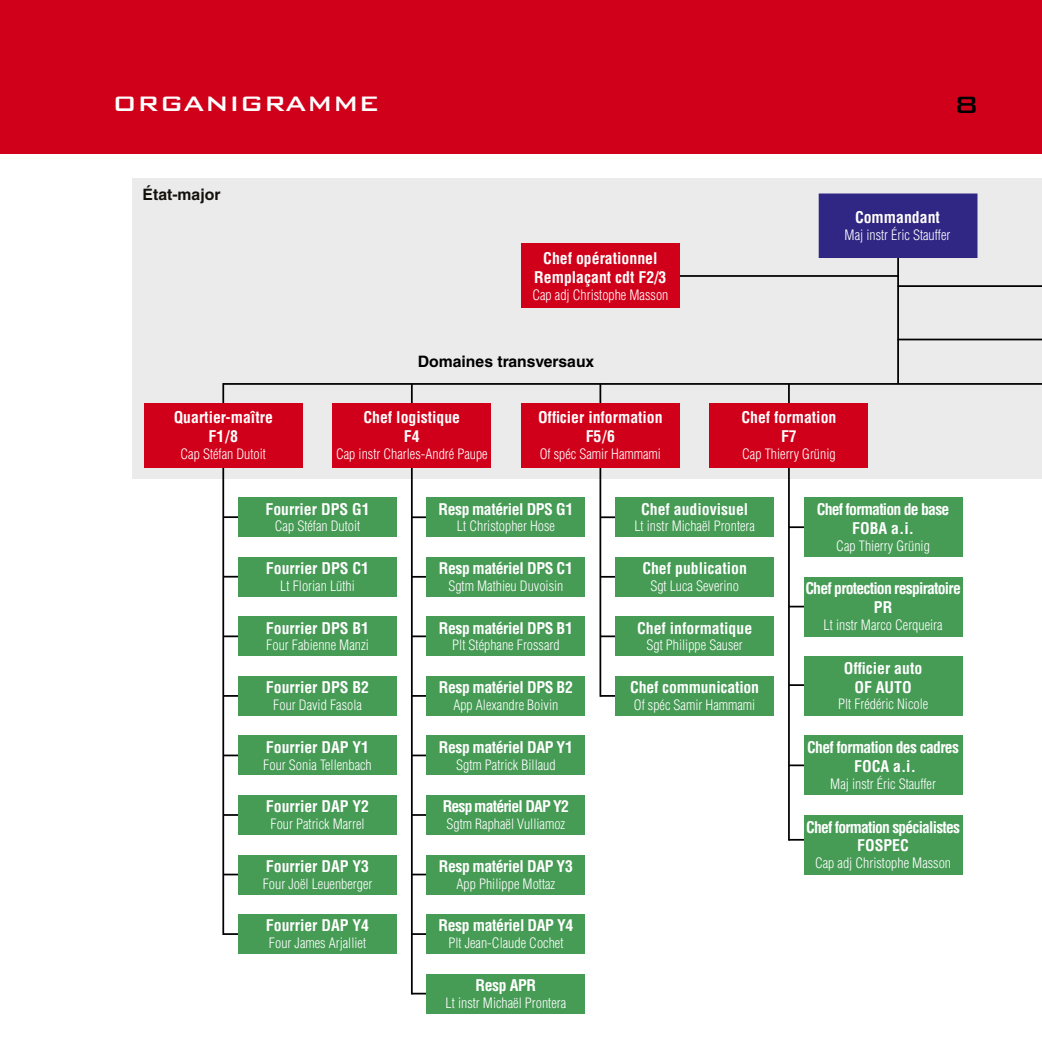
<style>
.page{position:relative;width:1042px;height:1042px;background:#fff}
.page>*{position:absolute;margin:0;border:0;box-sizing:border-box;transform-origin:0 0}
.t1{font:500 31.5px "Bank Gothic BT";color:#000}
.t2{font:500 28px "Bank Gothic BT";color:#fff}
.t3{font:700 condensed 15.75px/18.9px "Helvetica LT Std";color:#fff;text-align:center}
.t4{font:700 condensed 15.75px "Helvetica LT Std";letter-spacing:-.025em;color:#fff}
.t5{font:700 condensed 15.75px/18.9px "Helvetica LT Std";letter-spacing:-.05em;color:#fff;text-align:center}
.t6{font:700 condensed 15.75px/18.9px "Helvetica LT Std";letter-spacing:-.04em;color:#fff;text-align:center}
.t7{font:700 15.75px "Helvetica LT Std";color:#000}
.t8{font:700 15.75px "Helvetica LT Std";color:#12110c}
.t9{font:300 condensed 14px "Helvetica LT Std";color:#fff}
</style>
<div class="page">
<div style="left:0;top:0;width:1042px;height:154px;background:#d1001a"></div>
<div style="left:133px;top:179px;width:909px;height:300px;background:#ebebeb"></div>
<hr style="left:897px;top:213px;width:2px;height:171px;background:#000">
<hr style="left:223px;top:383px;width:819px;height:2px;background:#000">
<hr style="left:679px;top:275px;width:219px;height:2px;background:#000">
<hr style="left:897px;top:285px;width:145px;height:2px;background:#000">
<hr style="left:897px;top:339px;width:145px;height:1px;background:#000">
<hr style="left:788px;top:384px;width:2px;height:456px;background:#000">
<hr style="left:222px;top:383px;width:2px;height:552px;background:#000">
<hr style="left:411px;top:384px;width:2px;height:610px;background:#000">
<hr style="left:412px;top:516px;width:29px;height:2px;background:#000">
<hr style="left:412px;top:576px;width:29px;height:2px;background:#000">
<hr style="left:412px;top:635px;width:29px;height:2px;background:#000">
<hr style="left:412px;top:695px;width:29px;height:2px;background:#000">
<hr style="left:412px;top:754px;width:29px;height:2px;background:#000">
<hr style="left:412px;top:814px;width:29px;height:2px;background:#000">
<hr style="left:412px;top:873px;width:29px;height:2px;background:#000">
<hr style="left:412px;top:933px;width:29px;height:2px;background:#000">
<hr style="left:412px;top:992px;width:29px;height:2px;background:#000">
<hr style="left:223px;top:516px;width:30px;height:2px;background:#000">
<hr style="left:223px;top:576px;width:30px;height:1px;background:#000">
<hr style="left:223px;top:635px;width:30px;height:2px;background:#000">
<hr style="left:223px;top:695px;width:30px;height:2px;background:#000">
<hr style="left:223px;top:754px;width:30px;height:2px;background:#000">
<hr style="left:223px;top:814px;width:30px;height:2px;background:#000">
<hr style="left:223px;top:873px;width:30px;height:2px;background:#000">
<hr style="left:789px;top:526px;width:30px;height:2px;background:#000">
<hr style="left:789px;top:606px;width:30px;height:1px;background:#000">
<hr style="left:789px;top:684px;width:30px;height:2px;background:#000">
<hr style="left:789px;top:764px;width:30px;height:2px;background:#000">
<hr style="left:789px;top:839px;width:30px;height:1px;background:#000">
<div style="left:804px;top:497px;width:158px;height:60px;background:#469b55"></div>
<div style="left:804px;top:577px;width:158px;height:59px;background:#469b55"></div>
<div style="left:804px;top:735px;width:158px;height:60px;background:#469b55"></div>
<div style="left:804px;top:815px;width:158px;height:59px;background:#469b55"></div>
<div style="left:144px;top:403px;width:159px;height:65px;background:#d1001a"></div>
<div style="left:426px;top:497px;width:159px;height:40px;background:#469b55"></div>
<div style="left:426px;top:557px;width:159px;height:40px;background:#469b55"></div>
<div style="left:426px;top:616px;width:159px;height:40px;background:#469b55"></div>
<div style="left:426px;top:676px;width:159px;height:40px;background:#469b55"></div>
<div style="left:426px;top:735px;width:159px;height:40px;background:#469b55"></div>
<div style="left:426px;top:795px;width:159px;height:40px;background:#469b55"></div>
<div style="left:426px;top:854px;width:159px;height:40px;background:#469b55"></div>
<div style="left:426px;top:914px;width:159px;height:40px;background:#469b55"></div>
<div style="left:426px;top:974px;width:159px;height:39px;background:#469b55"></div>
<div style="left:332px;top:403px;width:159px;height:65px;background:#d1001a"></div>
<div style="left:709px;top:403px;width:159px;height:65px;background:#d1001a"></div>
<hr style="left:599px;top:384px;width:2px;height:313px;background:#000">
<hr style="left:600px;top:516px;width:30px;height:2px;background:#000">
<hr style="left:600px;top:576px;width:30px;height:2px;background:#000">
<hr style="left:600px;top:635px;width:30px;height:2px;background:#000">
<hr style="left:600px;top:695px;width:30px;height:2px;background:#000">
<div style="left:615px;top:497px;width:159px;height:40px;background:#469b55"></div>
<div style="left:615px;top:557px;width:159px;height:40px;background:#469b55"></div>
<div style="left:615px;top:616px;width:159px;height:40px;background:#469b55"></div>
<div style="left:615px;top:676px;width:159px;height:40px;background:#469b55"></div>
<div style="left:521px;top:403px;width:159px;height:65px;background:#d1001a"></div>
<div style="left:804px;top:656px;width:158px;height:60px;background:#469b55"></div>
<div style="left:238px;top:497px;width:159px;height:40px;background:#469b55"></div>
<div style="left:238px;top:557px;width:159px;height:40px;background:#469b55"></div>
<div style="left:238px;top:616px;width:159px;height:40px;background:#469b55"></div>
<div style="left:238px;top:676px;width:159px;height:40px;background:#469b55"></div>
<div style="left:238px;top:735px;width:159px;height:40px;background:#469b55"></div>
<div style="left:238px;top:795px;width:159px;height:40px;background:#469b55"></div>
<div style="left:238px;top:854px;width:159px;height:40px;background:#469b55"></div>
<hr style="left:223px;top:933px;width:30px;height:2px;background:#000">
<div style="left:238px;top:914px;width:159px;height:40px;background:#469b55"></div>
<div style="left:819px;top:193px;width:158px;height:65px;background:#302683"></div>
<div style="left:521px;top:244px;width:159px;height:64px;background:#d1001a"></div>
<h2 class="t2" style="left:113px;top:88px;width:269px">ORGANIGRAMME</h2>
<p class="t8" style="left:143px;top:185px;width:79px">État-major</p>
<p class="t3" style="left:174px;top:408px;width:101px">Quartier-maître<br>F1/8</p>
<p class="t9" style="left:180px;top:445px;width:87px">Cap Stéfan Dutoit</p>
<p class="t3" style="left:534px;top:248px;width:134px">Chef opérationnel<br>Remplaçant cdt F2/3</p>
<p class="t9" style="left:532px;top:286px;width:138px">Cap adj Christophe Masson</p>
<p class="t7" style="left:418px;top:352px;width:178px">Domaines transversaux</p>
<p class="t3" style="left:363px;top:408px;width:98px">Chef logistique<br>F4</p>
<p class="t9" style="left:336px;top:445px;width:153px">Cap instr Charles-André Paupe</p>
<p class="t3" style="left:538px;top:408px;width:126px">Officier information<br>F5/6</p>
<p class="t9" style="left:540px;top:445px;width:123px">Of spéc Samir Hammami</p>
<h1 class="t1" style="left:954px;top:88px;width:26px">8</h1>
<p class="t3" style="left:855px;top:208px;width:86px">Commandant</p>
<p class="t9" style="left:844px;top:226px;width:107px">Maj instr Éric Stauffer</p>
<p class="t3" style="left:741px;top:408px;width:96px">Chef formation<br>F7</p>
<p class="t9" style="left:742px;top:445px;width:95px">Cap Thierry Grünig</p>
<p class="t3" style="left:265px;top:499px;width:106px">Fourrier DPS G1</p>
<p class="t9" style="left:275px;top:517px;width:87px">Cap Stéfan Dutoit</p>
<p class="t3" style="left:266px;top:559px;width:105px">Fourrier DPS C1</p>
<p class="t9" style="left:280px;top:577px;width:76px">Lt Florian Lüthi</p>
<p class="t3" style="left:266px;top:618px;width:105px">Fourrier DPS B1</p>
<p class="t9" style="left:266px;top:636px;width:104px">Four Fabienne Manzi</p>
<p class="t3" style="left:266px;top:678px;width:105px">Fourrier DPS B2</p>
<p class="t9" style="left:273px;top:696px;width:90px">Four David Fasola</p>
<p class="t3" style="left:266px;top:737px;width:105px">Fourrier DAP Y1</p>
<p class="t9" style="left:263px;top:756px;width:110px">Four Sonia Tellenbach</p>
<p class="t3" style="left:266px;top:797px;width:105px">Fourrier DAP Y2</p>
<p class="t9" style="left:270px;top:815px;width:96px">Four Patrick Marrel</p>
<p class="t3" style="left:266px;top:856px;width:105px">Fourrier DAP Y3</p>
<p class="t9" style="left:263px;top:875px;width:111px">Four Joël Leuenberger</p>
<p class="t3" style="left:266px;top:916px;width:105px">Fourrier DAP Y4</p>
<p class="t9" style="left:269px;top:934px;width:99px">Four James Arjalliet</p>
<p class="t4" style="left:438px;top:499px;width:136px">Resp matériel DPS G1</p>
<p class="t9" style="left:457px;top:517px;width:99px">Lt Christopher Hose</p>
<p class="t4" style="left:439px;top:558px;width:135px">Resp matériel DPS C1</p>
<p class="t9" style="left:448px;top:577px;width:117px">Sgtm Mathieu Duvoisin</p>
<p class="t4" style="left:439px;top:618px;width:135px">Resp matériel DPS B1</p>
<p class="t9" style="left:452px;top:636px;width:109px">Plt Stéphane Frossard</p>
<p class="t4" style="left:439px;top:677px;width:135px">Resp matériel DPS B2</p>
<p class="t9" style="left:453px;top:696px;width:106px">App Alexandre Boivin</p>
<p class="t4" style="left:439px;top:737px;width:135px">Resp matériel DAP Y1</p>
<p class="t9" style="left:456px;top:756px;width:101px">Sgtm Patrick Billaud</p>
<p class="t5" style="left:443px;top:797px;width:128px">Resp matériel DAP Y2</p>
<p class="t9" style="left:446px;top:815px;width:120px">Sgtm Raphaël Vulliamoz</p>
<p class="t4" style="left:439px;top:856px;width:135px">Resp matériel DAP Y3</p>
<p class="t9" style="left:456px;top:875px;width:100px">App Philippe Mottaz</p>
<p class="t4" style="left:438px;top:915px;width:136px">Resp matériel DAP Y4</p>
<p class="t9" style="left:448px;top:934px;width:117px">Plt Jean-Claude Cochet</p>
<p class="t3" style="left:475px;top:975px;width:62px">Resp APR</p>
<p class="t9" style="left:446px;top:994px;width:122px">Lt instr Michaël Prontera</p>
<p class="t3" style="left:641px;top:499px;width:109px">Chef audiovisuel</p>
<p class="t9" style="left:634px;top:517px;width:122px">Lt instr Michaël Prontera</p>
<p class="t3" style="left:642px;top:559px;width:106px">Chef publication</p>
<p class="t9" style="left:650px;top:577px;width:90px">Sgt Luca Severino</p>
<p class="t3" style="left:637px;top:618px;width:117px">Chef informatique</p>
<p class="t9" style="left:646px;top:636px;width:98px">Sgt Philippe Sauser</p>
<p class="t3" style="left:630px;top:678px;width:131px">Chef communication</p>
<p class="t9" style="left:634px;top:696px;width:123px">Of spéc Samir Hammami</p>
<p class="t5" style="left:817px;top:500px;width:134px">Chef formation de base<br>FOBA a.i.</p>
<p class="t9" style="left:836px;top:537px;width:95px">Cap Thierry Grünig</p>
<p class="t5" style="left:805px;top:579px;width:157px">Chef protection respiratoire<br>PR</p>
<p class="t9" style="left:823px;top:616px;width:120px">Lt instr Marco Cerqueira</p>
<p class="t3" style="left:844px;top:658px;width:80px">Officier auto<br>OF AUTO</p>
<p class="t9" style="left:838px;top:696px;width:92px">Plt Frédéric Nicole</p>
<p class="t6" style="left:807px;top:738px;width:153px">Chef formation des cadres<br>FOCA a.i.</p>
<p class="t9" style="left:830px;top:775px;width:107px">Maj instr Éric Stauffer</p>
<p class="t5" style="left:806px;top:817px;width:155px">Chef formation spécialistes<br>FOSPEC</p>
<p class="t9" style="left:815px;top:854px;width:138px">Cap adj Christophe Masson</p>
</div>
